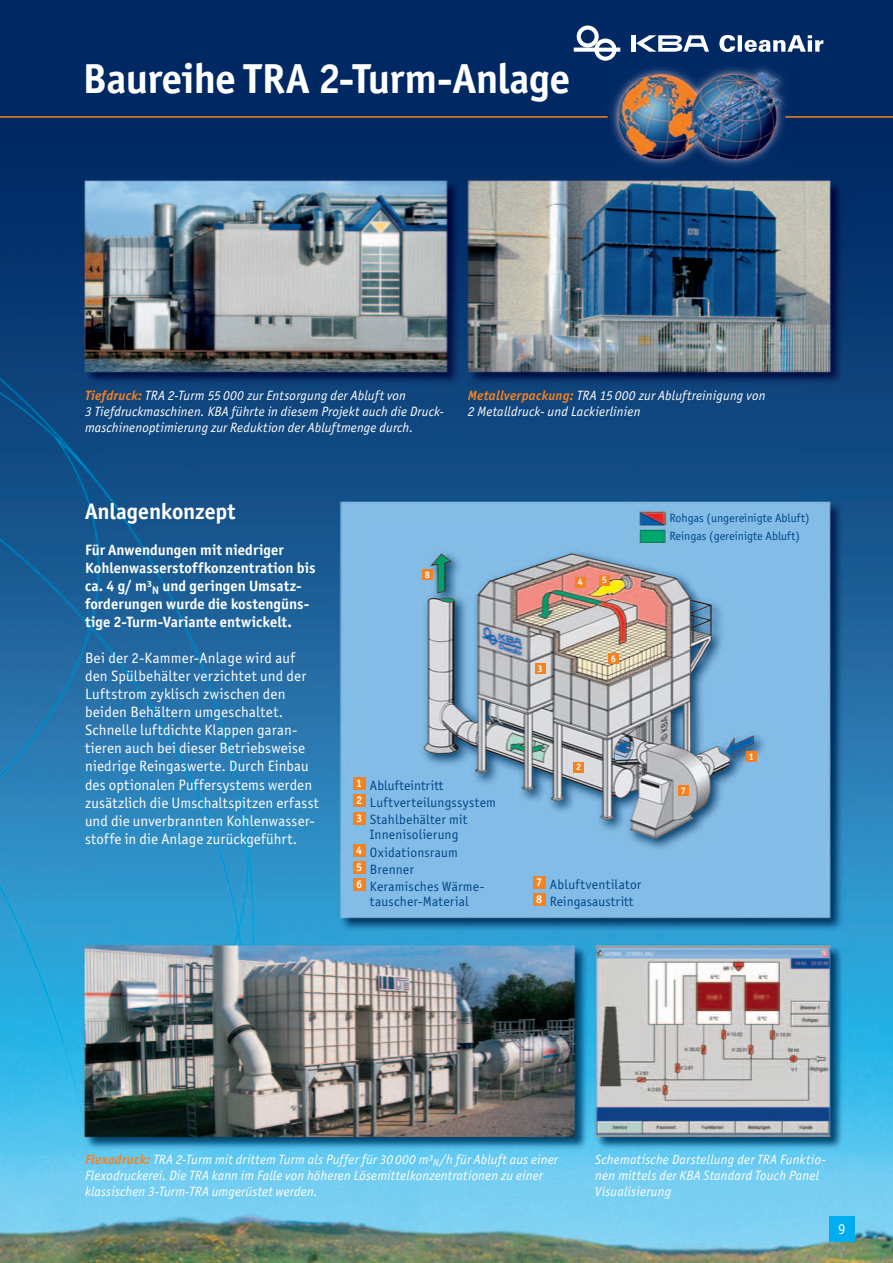
<style>
.page{position:relative;width:893px;height:1263px;background:#fff}
.page>*{position:absolute;margin:0;border:0;box-sizing:border-box;transform-origin:0 0}
.t1{font:700 42px "ITC Officina Sans";letter-spacing:-.01em;color:#fff}
.t2{font:700 22.5px "ITC Officina Sans";letter-spacing:-.005em;color:#fff}
.t3{font:15px/18px "ITC Officina Sans";letter-spacing:.015em;color:#fff}
.t4{font:700 15px/18px "ITC Officina Sans";letter-spacing:.005em;color:#fff}
.t5{font:italic 13.5px/16.2px "ITC Officina Sans";letter-spacing:.015em;color:#fff}
.t6{font:13.5px/17.1px "ITC Officina Sans";letter-spacing:.015em;color:#014588}
.t7{font:12px/18.5px "ITC Officina Sans";color:#014588}
.t8{font:700 9.6px "ITC Officina Sans";color:#fff}
.s1{font-weight:700;color:#f58220}
</style>
<div class="page">
<img style="left:0;top:0;width:893px;height:1263px">
<div style="left:746px;top:751px;width:11px;height:11px;background:#f58220"></div>
<div style="left:422px;top:569px;width:11px;height:11px;background:#f58220"></div>
<div style="left:608px;top:653px;width:11px;height:11px;background:#f58220"></div>
<div style="left:575px;top:577px;width:11px;height:10px;background:#f58220"></div>
<div style="left:599px;top:575px;width:11px;height:11px;background:#f58220"></div>
<div style="left:535px;top:663px;width:11px;height:11px;background:#f58220"></div>
<div style="left:678px;top:785px;width:11px;height:11px;background:#f58220"></div>
<div style="left:573px;top:762px;width:11px;height:10px;background:#f58220"></div>
<div style="left:353px;top:777px;width:13px;height:13px;background:#f58220"></div>
<div style="left:353px;top:794px;width:13px;height:13px;background:#f58220"></div>
<div style="left:353px;top:812px;width:13px;height:12px;background:#f58220"></div>
<div style="left:353px;top:844px;width:13px;height:12px;background:#f58220"></div>
<div style="left:353px;top:861px;width:13px;height:13px;background:#f58220"></div>
<div style="left:353px;top:878px;width:13px;height:13px;background:#f58220"></div>
<div style="left:533px;top:876px;width:13px;height:13px;background:#f58220"></div>
<div style="left:533px;top:893px;width:13px;height:13px;background:#f58220"></div>
<hr style="left:0;top:116px;width:608px;height:2px;background:#f58220">
<hr style="left:785px;top:116px;width:108px;height:2px;background:#f58220">
<hr style="left:632px;top:35px;width:4px;height:17px;background:#fff">
<svg style="left:636px;top:35px;width:73px;height:17px"></svg>
<svg style="left:574px;top:26px;width:46px;height:35px"></svg>
<svg style="left:719px;top:35px;width:104px;height:17px"></svg>
<div style="left:829px;top:1216px;width:26px;height:26px;background:#00aeef"></div>
<h1 class="t1" style="left:83px;top:61px;width:488px">Baureihe TRA 2-Turm-Anlage</h1>
<p class="t5" style="left:85px;top:388px;width:360px"><span class="s1">Tiefdruck:</span> TRA 2-Turm 55 000 zur Entsorgung der Abluft von<br>3 Tiefdruckmaschinen. KBA führte in diesem Projekt auch die Druck&shy;maschinenoptimierung zur Reduktion der Abluftmenge durch.</p>
<p class="t5" style="left:468px;top:388px;width:299px"><span class="s1">Metallverpackung:</span> TRA 15 000 zur Abluftreinigung von<br>2 Metalldruck- und Lackierlinien</p>
<h2 class="t2" style="left:85px;top:502px;width:152px">Anlagenkonzept</h2>
<p class="t4" style="left:85px;top:542px;width:232px">Für Anwendungen mit niedriger Kohlenwasserstoffkonzentration bis ca. 4 g/ m³<sub>N</sub> und geringen Umsatz&shy;forderungen wurde die kostengüns&shy;tige 2-Turm-Variante entwickelt.</p>
<p class="t3" style="left:85px;top:650px;width:235px">Bei der 2-Kammer-Anlage wird auf den Spülbehälter verzichtet und der Luftstrom zyklisch zwischen den beiden Behältern umgeschaltet.<br>Schnelle luftdichte Klappen garan&shy;tieren auch bei dieser Betriebsweise niedrige Reingaswerte. Durch Einbau des optionalen Puffersystems werden zusätzlich die Umschaltspitzen erfasst und die unverbrannten Kohlenwasser&shy;stoffe in die Anlage zurückgeführt.</p>
<p class="t8" style="left:425px;top:570px;width:7px">8</p>
<p class="t6" style="left:356px;top:778px;width:141px"><sup>1</sup> Ablufteintritt<br><sup>2</sup> Luftverteilungssystem<br><sup>3</sup> Stahlbehälter mit</p>
<p class="t6" style="left:356px;top:827px;width:130px;text-indent:14px">Innenisolierung<br><sup>4</sup> Oxidationsraum<br><sup>5</sup> Brenner<br><sup>6</sup> Keramisches Wärme-</p>
<p class="t6" style="left:370px;top:893px;width:100px">tauscher-Material</p>
<p class="t8" style="left:538px;top:665px;width:7px">3</p>
<p class="t8" style="left:578px;top:578px;width:7px">4</p>
<p class="t8" style="left:602px;top:576px;width:7px">5</p>
<p class="t8" style="left:611px;top:654px;width:7px">6</p>
<p class="t8" style="left:576px;top:763px;width:7px">2</p>
<p class="t7" style="left:669px;top:509px;width:142px">Rohgas (ungereinigte Abluft)<br>Reingas (gereinigte Abluft)</p>
<p class="t8" style="left:681px;top:786px;width:7px">7</p>
<p class="t8" style="left:749px;top:752px;width:7px">1</p>
<p class="t6" style="left:536px;top:876px;width:107px"><sup>7</sup> Abluftventilator<br><sup>8</sup> Reingasaustritt</p>
<p class="t5" style="left:85px;top:1152px;width:474px"><span class="s1">Flexodruck:</span> TRA 2-Turm mit drittem Turm als Puffer für 30 000 m³<sub>N</sub> /h für Abluft aus einer<br>Flexodruckerei. Die TRA kann im Falle von höheren Lösemittelkonzentrationen zu einer klassischen 3-Turm-TRA umgerüstet werden.</p>
<p class="t5" style="left:595px;top:1152px;width:232px">Schematische Darstellung der TRA Funktio&shy;nen mittels der KBA Standard Touch Panel<br>Visualisierung</p>
<p class="t3" style="left:838px;top:1220px;width:9px">9</p>
</div>
